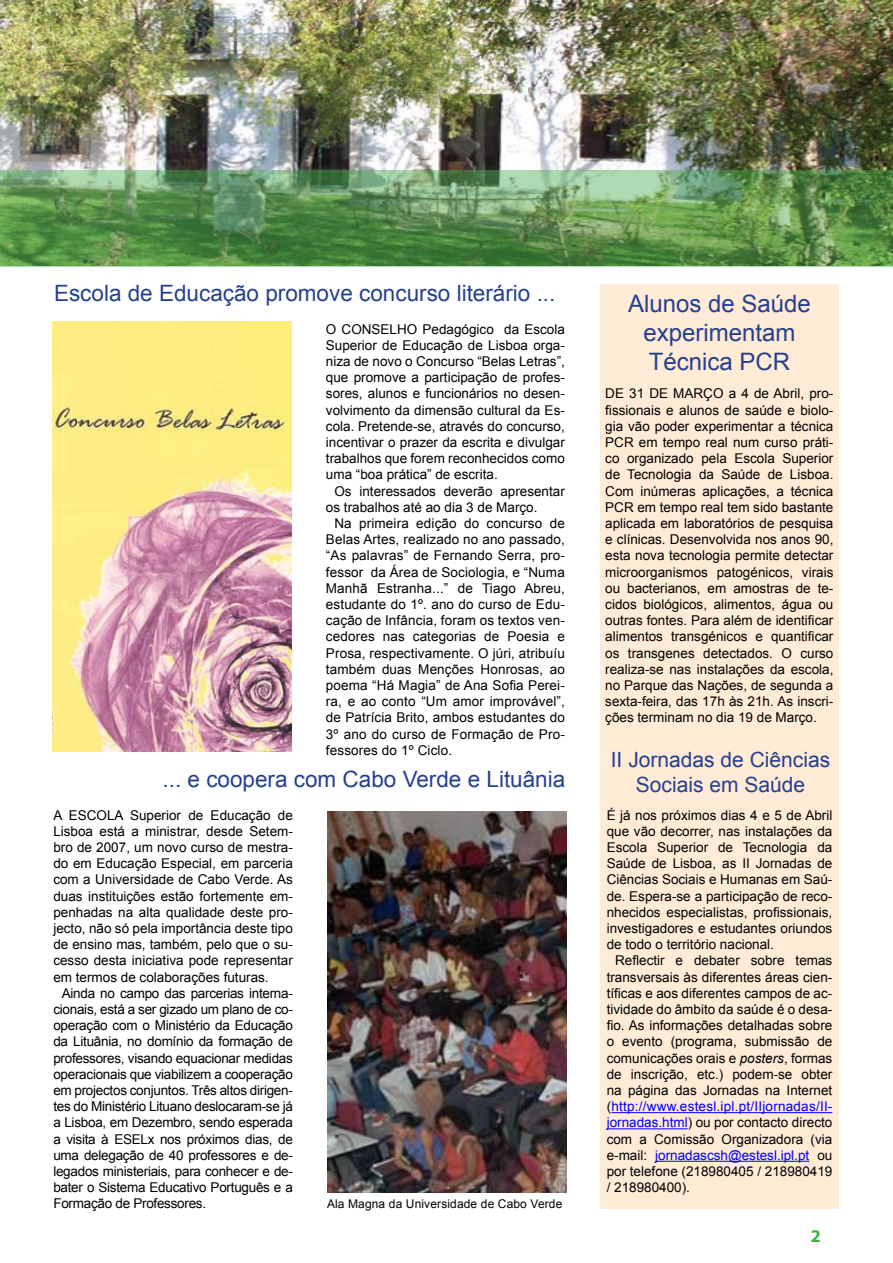
<style>
.page{position:relative;width:893px;height:1263px;background:#fff}
.page>*{position:absolute;margin:0;border:0;box-sizing:border-box;transform-origin:0 0}
.t1{font:24px/28.8px "Arial";color:#25408f;text-align:center}
.t2{font:22.5px "Arial";color:#25408f}
.t3{font:21px/25.2px "Arial";color:#25408f;text-align:center}
.t4{font:700 18px "Myriad Pro";color:#41ad49}
.t5{font:13.5px/16.2px "Arial";color:#000;text-align:justify}
.t6{font:12px "Arial";letter-spacing:.01em;color:#000}
.s1{font-style:italic}
.s2{color:#00f}
</style>
<div class="page">
<img style="left:0;top:0;width:893px;height:170px">
<svg style="left:0;top:170px;width:892px;height:96px;background:#619355"></svg>
<hr style="left:892px;top:170px;width:1px;height:96px;background:#41ad49">
<div style="left:600px;top:285px;width:239px;height:924px;background:#ffebd6"></div>
<hr style="left:611px;top:1112px;width:221px;height:1px;background:#00f">
<hr style="left:607px;top:1128px;width:81px;height:1px;background:#00f">
<hr style="left:655px;top:1161px;width:154px;height:1px;background:#00f">
<img style="left:327px;top:811px;width:239px;height:382px">
<img style="left:53px;top:322px;width:239px;height:429px">
<h2 class="t2" style="left:54px;top:278px;width:503px">Escola de Educação promove concurso literário ...</h2>
<h1 class="t1" style="left:628px;top:289px;width:184px">Alunos de Saúde experimentam<br>Técnica PCR</h1>
<p class="t5" style="left:605px;top:386px;width:230px">DE 31 DE MARÇO a 4 de Abril, pro&shy;fissionais e alunos de saúde e biolo&shy;gia vão poder experimentar a técnica PCR em tempo real num curso práti&shy;co organizado pela Escola Superior de Tecnologia da Saúde de Lisboa.<br>Com inúmeras aplicações, a técnica PCR em tempo real tem sido bastante aplicada em laboratórios de pesquisa e clínicas. Desenvolvida nos anos 90, esta nova tecnologia permite detectar microorganismos patogénicos, virais ou bacterianos, em amostras de te&shy;cidos biológicos, alimentos, água ou outras fontes. Para além de identificar alimentos transgénicos e quantificar os transgenes detectados. O curso realiza-se nas instalações da escola, no Parque das Nações, de segunda a sexta-feira, das 17h às 21h. As inscri&shy;ções terminam no dia 19 de Março.</p>
<p class="t5" style="left:326px;top:321px;width:240px">O CONSELHO Pedagógico da Escola Superior de Educação de Lisboa orga&shy;niza de novo o Concurso “Belas Letras”, que promove a participação de profes&shy;sores, alunos e funcionários no desen&shy;volvimento da dimensão cultural da Es&shy;cola. Pretende-se, através do concurso, incentivar o prazer da escrita e divulgar trabalhos que forem reconhecidos como uma “boa prática” de escrita.</p>
<p class="t5" style="left:326px;top:483px;width:240px;text-indent:9px">Os interessados deverão apresentar os trabalhos até ao dia 3 de Março.</p>
<p class="t5" style="left:326px;top:515px;width:240px;text-indent:9px">Na primeira edição do concurso de Belas Artes, realizado no ano passado, “As palavras” de Fernando Serra, pro&shy;fessor da Área de Sociologia, e “Numa Manhã Estranha...” de Tiago Abreu, estudante do 1º. ano do curso de Edu&shy;cação de Infância, foram os textos ven&shy;cedores nas categorias de Poesia e Prosa, respectivamente. O júri, atribuíu também duas Menções Honrosas, ao poema “Há Magia” de Ana Sofia Perei&shy;ra, e ao conto “Um amor improvável”, de Patrícia Brito, ambos estudantes do 3º ano do curso de Formação de Pro&shy;fessores do 1º Ciclo.</p>
<h3 class="t3" style="left:611px;top:747px;width:221px">II Jornadas de Ciências<br>Sociais em Saúde</h3>
<p class="t5" style="left:607px;top:807px;width:227px">É já nos próximos dias 4 e 5 de Abril que vão decorrer, nas instalações da Escola Superior de Tecnologia da Saúde de Lisboa, as II Jornadas de Ciências Sociais e Humanas em Saú&shy;de. Espera-se a participação de reco&shy;nhecidos especialistas, profissionais, investigadores e estudantes oriundos de todo o território nacional.</p>
<p class="t5" style="left:607px;top:953px;width:227px;text-indent:9px">Reflectir e debater sobre temas transversais às diferentes áreas cien&shy;tíficas e aos diferentes campos de ac&shy;tividade do âmbito da saúde é o desa&shy;fio. As informações detalhadas sobre o evento (programa, submissão de comunicações orais e <span class="s1">posters</span>, formas de inscrição, etc.) podem-se obter na página das Jornadas na Internet (<span class="s2">http://www.estesl.ipl.pt/IIjornadas/II&shy;jornadas.html</span>) ou por contacto directo com a Comissão Organizadora (via e-mail: <span class="s2">jornadascsh@estesl.ipl.pt</span> ou por telefone (218980405 / 218980419 / 218980400).</p>
<h2 class="t2" style="left:163px;top:764px;width:404px">... e coopera com Cabo Verde e Lituânia</h2>
<p class="t5" style="left:53px;top:807px;width:241px">A ESCOLA Superior de Educação de Lisboa está a ministrar, desde Setem&shy;bro de 2007, um novo curso de mestra&shy;do em Educação Especial, em parceria com a Universidade de Cabo Verde. As duas instituições estão fortemente em&shy;penhadas na alta qualidade deste pro&shy;jecto, não só pela importância deste tipo de ensino mas, também, pelo que o su&shy;cesso desta iniciativa pode representar em termos de colaborações futuras.</p>
<p class="t5" style="left:53px;top:985px;width:241px;text-indent:9px">Ainda no campo das parcerias interna&shy;cionais, está a ser gizado um plano de co&shy;operação com o Ministério da Educação da Lituânia, no domínio da formação de professores, visando equacionar medidas operacionais que viabilizem a cooperação em projectos conjuntos. Três altos dirigen&shy;tes do Ministério Lituano deslocaram-se já a Lisboa, em Dezembro, sendo esperada a visita à ESELx nos próximos dias, de uma delegação de 40 professores e de&shy;legados ministeriais, para conhecer e de&shy;bater o Sistema Educativo Português e a Formação de Professores.</p>
<p class="t6" style="left:327px;top:1196px;width:237px">Ala Magna da Universidade de Cabo Verde</p>
<h3 class="t4" style="left:811px;top:1224px;width:11px">2</h3>
</div>
